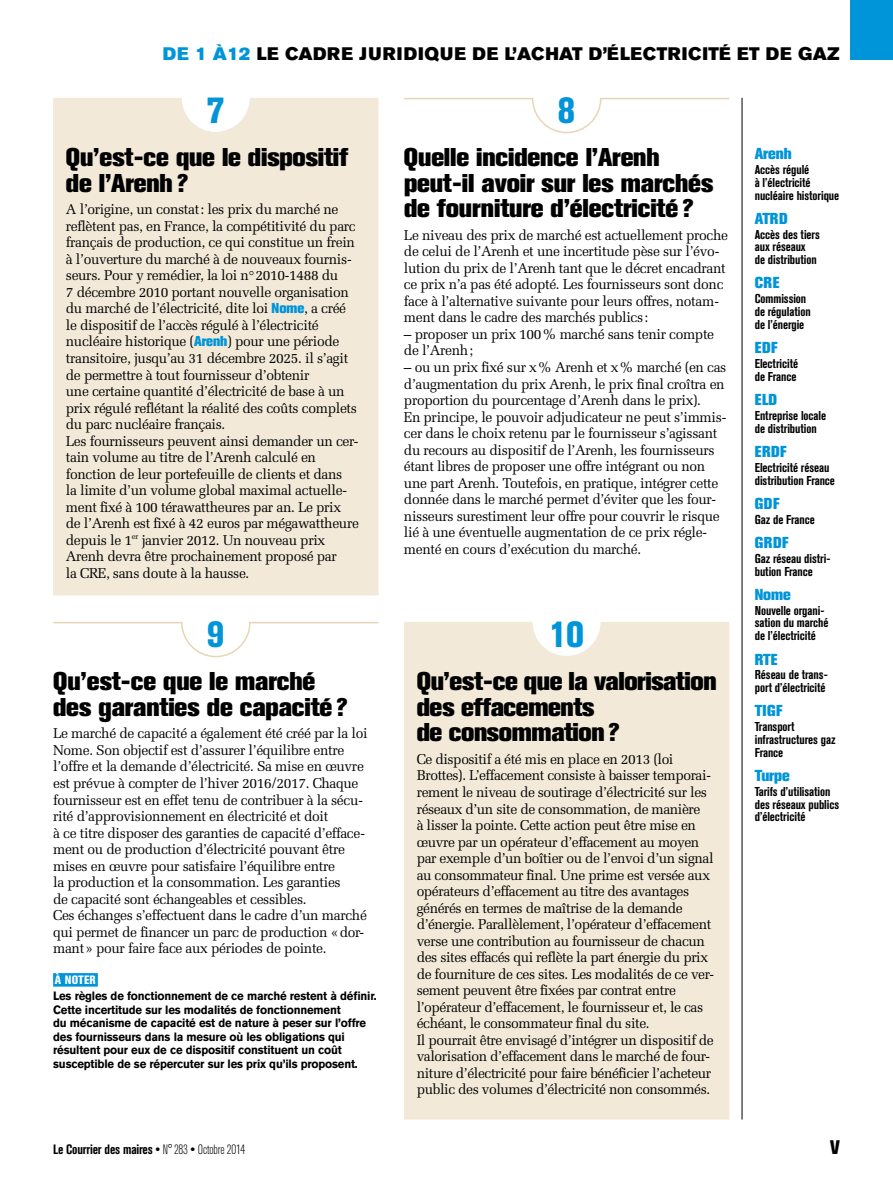
<style>
.page{position:relative;width:893px;height:1191px;background:#fff}
.page>*{position:absolute;margin:0;border:0;box-sizing:border-box;transform-origin:0 0}
.t1{font:800 condensed 36px "Akzidenz Grotesk Std";color:#0094d9}
.t2{font:800 25.5px/25.5px "Akzidenz Grotesk Std";letter-spacing:-.005em;color:#000}
.t3{font:800 condensed 19.5px "Akzidenz Grotesk Std";color:#000}
.t4{font:18px "Akzidenz Grotesk Std Super";letter-spacing:.04em;color:#000}
.t5{font:800 15.75px "Akzidenz Grotesk Std";letter-spacing:.035em;color:#0094d9}
.t6{font:14.25px/16.5px "Melior LT Std";letter-spacing:-.025em;color:#000}
.t7{font:700 condensed 13.5px "Akzidenz Grotesk Std";letter-spacing:-.015em;color:#000}
.t8{font:700 condensed 12.75px/12.8px "Akzidenz Grotesk Std";letter-spacing:-.005em;color:#000}
.t9{font:700 12px/13.5px "Akzidenz Grotesk Std";letter-spacing:-.015em;color:#000;scale:.95 1}
.t10{font:800 condensed 12px "Akzidenz Grotesk Std";letter-spacing:.02em;color:#fff}
.s1{color:#0094d9}
.s2{font-family:"Akzidenz Grotesk Std";font-weight:800;color:#0094d9}
.s3{font-weight:300}
</style>
<div class="page">
<div style="left:850px;top:0;width:43px;height:60px;background:#0094d9"></div>
<hr style="left:742px;top:98px;width:1px;height:1021px;background:#000">
<div style="left:53px;top:98px;width:325px;height:497px;background:#f2e9d8"></div>
<hr style="left:404px;top:98px;width:129px;height:1px;background:#e6d6b5">
<svg style="left:531px;top:97px;width:71px;height:37px"></svg>
<hr style="left:600px;top:98px;width:129px;height:1px;background:#e6d6b5">
<div style="left:404px;top:622px;width:325px;height:497px;background:#f2e9d8"></div>
<hr style="left:53px;top:622px;width:130px;height:1px;background:#e6d6b5">
<svg style="left:180px;top:622px;width:71px;height:36px"></svg>
<hr style="left:249px;top:622px;width:129px;height:1px;background:#e6d6b5">
<div style="left:53px;top:973px;width:45px;height:13px;background:#0094d9"></div>
<p class="t4" style="left:163px;top:43px;width:678px"><span class="s1">DE 1 À12</span> LE CADRE JURIDIQUE DE L’ACHAT D’ÉLECTRICITÉ ET DE GAZ</p>
<h1 class="t1" style="left:207px;top:90px;width:19px">7</h1>
<h1 class="t1" style="left:558px;top:90px;width:19px">8</h1>
<h2 class="t2" style="left:66px;top:144px;width:284px">Qu’est-ce que le dispositif de l’Arenh?</h2>
<p class="t6" style="left:66px;top:201px;width:295px">A l’origine, un constat: les prix du marché ne reflètent pas, en France, la compétitivité du parc français de production, ce qui constitue un frein à l’ouverture du marché à de nouveaux fournis&shy;seurs. Pour y remédier, la loi n°2010-1488 du<br>7 décembre 2010 portant nouvelle organisation du marché de l’électricité, dite loi <span class="s2">Nome</span>, a créé le dispositif de l’accès régulé à l’électricité nucléaire historique (<span class="s2">Arenh</span>) pour une période transitoire, jusqu’au 31 décembre 2025. il s’agit de permettre à tout fournisseur d’obtenir<br>une certaine quantité d’électricité de base à un prix régulé reflétant la réalité des coûts complets du parc nucléaire français.<br>Les fournisseurs peuvent ainsi demander un cer&shy;tain volume au titre de l’Arenh calculé en fonction de leur portefeuille de clients et dans<br>la limite d’un volume global maximal actuelle&shy;ment fixé à 100 térawattheures par an. Le prix de l’Arenh est fixé à 42 euros par mégawattheure depuis le 1<sup>er</sup> janvier 2012. Un nouveau prix Arenh devra être prochainement proposé par<br>la CRE, sans doute à la hausse.</p>
<h1 class="t1" style="left:207px;top:614px;width:19px">9</h1>
<h2 class="t2" style="left:53px;top:668px;width:296px">Qu’est-ce que le marché des garanties de capacité?</h2>
<p class="t6" style="left:53px;top:725px;width:316px">Le marché de capacité a également été créé par la loi Nome. Son objectif est d’assurer l’équilibre entre l’offre et la demande d’électricité. Sa mise en œuvre est prévue à compter de l’hiver 2016/2017. Chaque fournisseur est en effet tenu de contribuer à la sécu&shy;rité d’approvisionnement en électricité et doit<br>à ce titre disposer des garanties de capacité d’efface&shy;ment ou de production d’électricité pouvant être mises en œuvre pour satisfaire l’équilibre entre<br>la production et la consommation. Les garanties<br>de capacité sont échangeables et cessibles.<br>Ces échanges s’effectuent dans le cadre d’un marché qui permet de financer un parc de production «dor&shy;mant» pour faire face aux périodes de pointe.</p>
<p class="t10" style="left:55px;top:973px;width:43px">À NOTER</p>
<p class="t9" style="left:53px;top:989px;width:342px">Les règles de fonctionnement de ce marché restent à définir.<br>Cette incertitude sur les modalités de fonctionnement<br>du mécanisme de capacité est de nature à peser sur l’offre des fournisseurs dans la mesure où les obligations qui résultent pour eux de ce dispositif constituent un coût susceptible de se répercuter sur les prix qu’ils proposent.</p>
<h2 class="t2" style="left:404px;top:144px;width:311px">Quelle incidence l’Arenh peut-il avoir sur les marchés de fourniture d’électricité?</h2>
<p class="t6" style="left:404px;top:227px;width:326px">Le niveau des prix de marché est actuellement proche de celui de l’Arenh et une incertitude pèse sur l’évo&shy;lution du prix de l’Arenh tant que le décret encadrant ce prix n’a pas été adopté. Les fournisseurs sont donc face à l’alternative suivante pour leurs offres, notam&shy;ment dans le cadre des marchés publics:</p>
<p class="t6" style="left:404px;top:326px;width:312px">– proposer un prix 100% marché sans tenir compte de l’Arenh;</p>
<p class="t6" style="left:404px;top:359px;width:324px">– ou un prix fixé sur x% Arenh et x% marché (en cas d’augmentation du prix Arenh, le prix final croîtra en proportion du pourcentage d’Arenh dans le prix).<br>En principe, le pouvoir adjudicateur ne peut s’immis&shy;cer dans le choix retenu par le fournisseur s’agissant du recours au dispositif de l’Arenh, les fournisseurs étant libres de proposer une offre intégrant ou non une part Arenh. Toutefois, en pratique, intégrer cette donnée dans le marché permet d’éviter que les four&shy;nisseurs surestiment leur offre pour couvrir le risque lié à une éventuelle augmentation de ce prix régle&shy;menté en cours d’exécution du marché.</p>
<h1 class="t1" style="left:549px;top:614px;width:36px">10</h1>
<h2 class="t2" style="left:417px;top:668px;width:301px">Qu’est-ce que la valorisation des effacements<br>de consommation?</h2>
<p class="t6" style="left:417px;top:751px;width:299px">Ce dispositif a été mis en place en 2013 (loi Brottes). L’effacement consiste à baisser temporai&shy;rement le niveau de soutirage d’électricité sur les réseaux d’un site de consommation, de manière<br>à lisser la pointe. Cette action peut être mise en œuvre par un opérateur d’effacement au moyen par exemple d’un boîtier ou de l’envoi d’un signal au consommateur final. Une prime est versée aux opérateurs d’effacement au titre des avantages générés en termes de maîtrise de la demande d’énergie. Parallèlement, l’opérateur d’effacement verse une contribution au fournisseur de chacun des sites effacés qui reflète la part énergie du prix de fourniture de ces sites. Les modalités de ce ver&shy;sement peuvent être fixées par contrat entre l’opérateur d’effacement, le fournisseur et, le cas échéant, le consommateur final du site.<br>Il pourrait être envisagé d’intégrer un dispositif de valorisation d’effacement dans le marché de four&shy;niture d’électricité pour faire bénéficier l’acheteur public des volumes d’électricité non consommés.</p>
<p class="t5" style="left:755px;top:144px;width:38px">Arenh</p>
<p class="t8" style="left:755px;top:163px;width:86px">Accès régulé<br>à l’électricité nucléaire historique</p>
<p class="t5" style="left:755px;top:209px;width:34px">ATR D</p>
<p class="t8" style="left:755px;top:228px;width:67px">Accès des tiers aux réseaux<br>de distribution</p>
<p class="t5" style="left:755px;top:274px;width:18px">CRE</p>
<p class="t8" style="left:755px;top:292px;width:57px">Commission de régulation de l’énergie</p>
<p class="t5" style="left:755px;top:338px;width:24px">EDF</p>
<p class="t8" style="left:755px;top:357px;width:45px">Electricité de France</p>
<p class="t5" style="left:755px;top:390px;width:24px">EL D</p>
<p class="t8" style="left:755px;top:409px;width:73px">Entreprise locale de distribution</p>
<p class="t5" style="left:755px;top:442px;width:33px">ERDF</p>
<p class="t8" style="left:755px;top:461px;width:82px">Electricité réseau distribution France</p>
<p class="t5" style="left:755px;top:494px;width:26px">GDF</p>
<p class="t8" style="left:755px;top:513px;width:61px">Gaz de France</p>
<p class="t5" style="left:755px;top:533px;width:35px">GRDF</p>
<p class="t8" style="left:755px;top:552px;width:77px">Gaz réseau distri&shy;bution France</p>
<p class="t5" style="left:755px;top:585px;width:38px">Nome</p>
<p class="t8" style="left:755px;top:604px;width:75px">Nouvelle organi&shy;sation du marché de l’électricité</p>
<p class="t5" style="left:755px;top:650px;width:9px">RTE</p>
<p class="t8" style="left:755px;top:668px;width:74px">Réseau de trans&shy;port d’électricité</p>
<p class="t5" style="left:755px;top:702px;width:29px">TIG F</p>
<p class="t8" style="left:755px;top:720px;width:82px">Transport infrastructures gaz<br>France</p>
<p class="t5" style="left:755px;top:766px;width:37px">Turpe</p>
<p class="t8" style="left:755px;top:785px;width:86px">Tarifs d’utilisation des réseaux publics d’électricité</p>
<p class="t7" style="left:53px;top:1141px;width:194px">Le Courrier des maires ● <span class="s3">N° 283</span> ● <span class="s3">Octobre 2014</span></p>
<h3 class="t3" style="left:830px;top:1135px;width:11px">V</h3>
</div>
